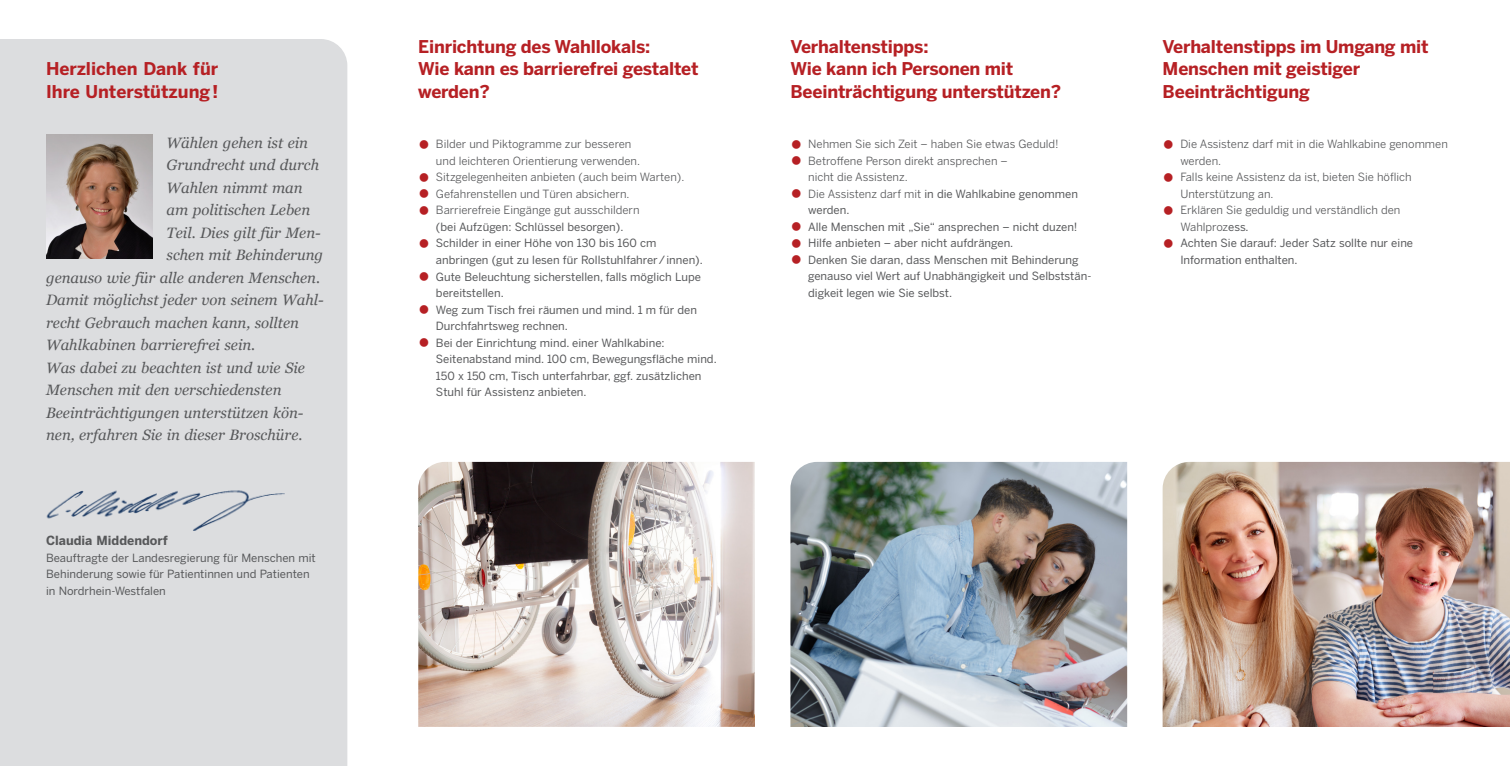
<style>
.page{position:relative;width:1510px;height:766px;background:#fff}
.page>*{position:absolute;margin:0;border:0;box-sizing:border-box;transform-origin:0 0}
.t1{font:700 17.5px/22.5px "Benton Sans";letter-spacing:-.01em;color:#b62024}
.t2{font:italic 15px "Georgia";color:#57585a}
.t3{font:700 12.5px "Benton Sans";color:#57585a}
.t4{font:11.25px/16.5px "Benton Sans";color:#57585a}
.t5{font:11.25px/16.5px "Benton Sans";color:#57585a}
.s1{font-family:"Georgia";font-weight:700;font-size:19.75px;color:#b62024}
.s2{font-style:inherit}
</style>
<div class="page">
<img style="left:418px;top:462px;width:337px;height:264px">
<img style="left:790px;top:462px;width:337px;height:264px">
<img style="left:1162px;top:462px;width:347px;height:264px">
<div style="left:0;top:39px;width:347px;height:726px;background:#dcdddf"></div>
<img style="left:46px;top:135px;width:106px;height:124px">
<img style="left:30px;top:460px;width:268px;height:89px">
<h1 class="t1" style="left:46px;top:57px;width:174px">Herzlichen Dank für<br>Ihre Unterstützung!</h1>
<h2 class="t2" style="left:167px;top:133px;width:143px">Wählen gehen ist ein</h2>
<h2 class="t2" style="left:167px;top:155px;width:154px">Grundrecht und durch</h2>
<h2 class="t2" style="left:167px;top:178px;width:138px">Wahlen nimmt man</h2>
<h2 class="t2" style="left:167px;top:200px;width:145px">am politischen Leben</h2>
<h2 class="t2" style="left:167px;top:223px;width:156px">Teil. Dies gilt für Men-</h2>
<h2 class="t2" style="left:167px;top:245px;width:158px">schen mit Behinderung</h2>
<h2 class="t2" style="left:46px;top:268px;width:276px">genauso wie für alle anderen Menschen.</h2>
<h2 class="t2" style="left:46px;top:290px;width:279px">Damit möglichst jeder von seinem Wahl-</h2>
<h2 class="t2" style="left:46px;top:313px;width:254px">recht Gebrauch machen kann, sollten</h2>
<h2 class="t2" style="left:46px;top:335px;width:211px">Wahlkabinen barrierefrei sein.</h2>
<h2 class="t2" style="left:46px;top:358px;width:260px">Was dabei zu beachten ist und wie Sie</h2>
<h2 class="t2" style="left:46px;top:380px;width:237px">Menschen mit den verschiedensten</h2>
<h2 class="t2" style="left:46px;top:403px;width:259px">Beeinträchtigungen unterstützen kön-</h2>
<h2 class="t2" style="left:46px;top:425px;width:258px">nen, erfahren Sie in dieser Broschüre.</h2>
<p class="t3" style="left:46px;top:533px;width:123px">Claudia Middendorf</p>
<p class="t4" style="left:46px;top:549px;width:271px">Beauftragte der Landesregierung für Menschen mit<br>Behinderung sowie für Patientinnen und Patienten in Nordrhein-Westfalen</p>
<h1 class="t1" style="left:418px;top:35px;width:282px">Einrichtung des Wahllokals:<br>Wie kann es barrierefrei gestaltet werden?</h1>
<p class="t5" style="left:436px;top:136px;width:206px;text-indent:-18px"><span class="s1">●</span> Bilder und Piktogramme zur besseren und leichteren Orientierung verwenden.</p>
<p class="t5" style="left:418px;top:169px;width:268px"><span class="s1">●</span> Sitzgelegenheiten anbieten (auch beim Warten).</p>
<p class="t5" style="left:418px;top:185px;width:213px"><span class="s1">●</span> Gefahrenstellen und Türen absichern.</p>
<p class="t5" style="left:418px;top:202px;width:223px;text-align:center"><span class="s1">●</span> Barrierefreie Eingänge gut ausschildern <span class="s2">(bei Aufzügen: Schlüssel besorgen).</span></p>
<p class="t4" style="left:436px;top:235px;width:268px;text-indent:-18px"><span class="s1">●</span> Schilder in einer Höhe von 130 bis 160 cm anbringen (gut zu lesen für Rollstuhlfahrer/innen).</p>
<p class="t4" style="left:436px;top:268px;width:266px;text-indent:-18px"><span class="s1">●</span> Gute Beleuchtung sicherstellen, falls möglich Lupe bereitstellen.</p>
<p class="t4" style="left:436px;top:301px;width:262px;text-indent:-18px"><span class="s1">●</span> Weg zum Tisch frei räumen und mind. 1 m für den<br>Durchfahrtsweg rechnen.</p>
<p class="t4" style="left:436px;top:334px;width:282px;text-indent:-18px"><span class="s1">●</span> Bei der Einrichtung mind. einer Wahlkabine:<br>Seitenabstand mind. 100 cm, Bewegungsfläche mind.<br>150 x 150 cm, Tisch unterfahrbar, ggf. zusätzlichen Stuhl für Assistenz anbieten.</p>
<h1 class="t1" style="left:790px;top:35px;width:272px">Verhaltenstipps:<br>Wie kann ich Personen mit<br>Beeinträchtigung unterstützen?</h1>
<p class="t5" style="left:790px;top:136px;width:270px"><span class="s1">●</span> Nehmen Sie sich Zeit – haben Sie etwas Geduld!</p>
<p class="t5" style="left:808px;top:152px;width:201px;text-indent:-18px"><span class="s1">●</span> Betroffene Person direkt ansprechen – nicht die Assistenz.</p>
<p class="t4" style="left:808px;top:185px;width:271px;text-indent:-18px"><span class="s1">●</span> <span class="s2">Die Assistenz darf mit</span> in die Wahlkabine genommen werden.</p>
<p class="t4" style="left:790px;top:218px;width:289px"><span class="s1">●</span> Alle Menschen mit „Sie“ ansprechen – nicht duzen!</p>
<p class="t4" style="left:790px;top:235px;width:224px"><span class="s1">●</span> Hilfe anbieten – aber nicht aufdrängen.</p>
<p class="t4" style="left:808px;top:251px;width:285px;text-indent:-18px"><span class="s1">●</span> Denken Sie daran, dass Menschen mit Behinderung genauso viel Wert auf Unabhängigkeit und Selbststän&shy;digkeit legen wie Sie selbst.</p>
<h1 class="t1" style="left:1162px;top:35px;width:267px">Verhaltenstipps im Umgang mit<br>Menschen mit geistiger<br>Beeinträchtigung</h1>
<p class="t5" style="left:1180px;top:136px;width:269px;text-indent:-18px"><span class="s1">●</span> Die Assistenz darf mit in die Wahlkabine genommen werden.</p>
<p class="t5" style="left:1180px;top:169px;width:233px;text-indent:-18px"><span class="s1">●</span> Falls keine Assistenz da ist, bieten Sie höflich<br>Unterstützung an.</p>
<p class="t5" style="left:1180px;top:202px;width:221px;text-indent:-18px"><span class="s1">●</span> Erklären Sie geduldig und verständlich den<br>Wahlproz<span class="s2">ess.</span></p>
<p class="t4" style="left:1180px;top:235px;width:234px;text-indent:-18px"><span class="s1">●</span> Achten Sie darauf: Jeder Satz sollte nur eine<br>Information enthalten.</p>
</div>
